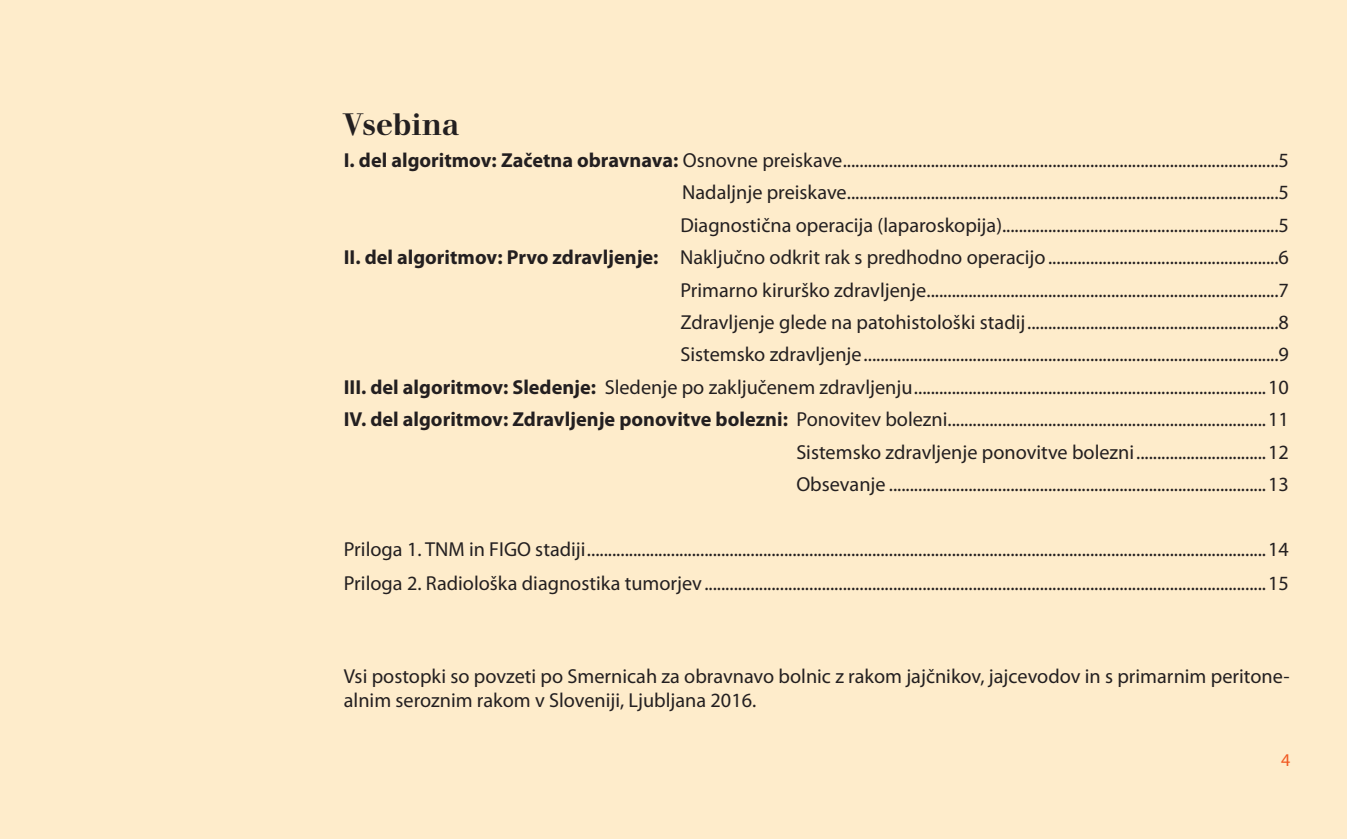
<style>
.page{position:relative;width:1347px;height:839px;background:#feeccb}
.page>*{position:absolute;margin:0;border:0;box-sizing:border-box;transform-origin:0 0}
.t1{font:500 32.4px "Walbaum Buc TEE";color:#231f20}
.t2{font:20.25px/32.4px "Myriad Pro";color:#231f20}
.t3{font:18px "Myriad Pro";color:#f15921}
.s1{font-weight:700}
</style>
<div class="page">
<h1 class="t1" style="left:344px;top:106px;width:117px">Vsebina</h1>
<p class="t2" style="left:344px;top:144px;width:947px;text-align:right"><span class="s1">I. del algoritmov: Začetna obravnava:</span> Osnovne preiskave........................................................................................................5<br>Nadaljnje preiskave.......................................................................................................5<br>Diagnostična operacija (laparoskopija)..................................................................5<br><span class="s1">II. del algoritmov: Prvo zdravljenje:</span> Naključno odkrit rak s predhodno operacijo.......................................................6<br>Primarno kirurško zdravljenje....................................................................................7<br>Zdravljenje glede na patohistološki stadij............................................................8<br>Sistemsko zdravljenje...................................................................................................9<br><span class="s1">III. del algoritmov: Sledenje:</span> Sledenje po zaključenem zdravljenju....................................................................................10<br><span class="s1">IV. del algoritmov: Zdravljenje ponovitve bolezni:</span> Ponovitev bolezni............................................................................11<br>Sistemsko zdravljenje ponovitve bolezni...............................12<br>Obsevanje ..........................................................................................13</p>
<p class="t2" style="left:344px;top:531px;width:947px;line-height:34.2px">Priloga 1. TNM in FIGO stadiji..................................................................................................................................................................14<br>Priloga 2. Radiološka diagnostika tumorjev......................................................................................................................................15</p>
<p class="t2" style="left:344px;top:664px;width:947px;line-height:24.3px">Vsi postopki so povzeti po Smernicah za obravnavo bolnic z rakom jajčnikov, jajcevodov in s primarnim peritone&shy;alnim seroznim rakom v Sloveniji, Ljubljana 2016.</p>
<p class="t3" style="left:1281px;top:748px;width:11px">4</p>
</div>
